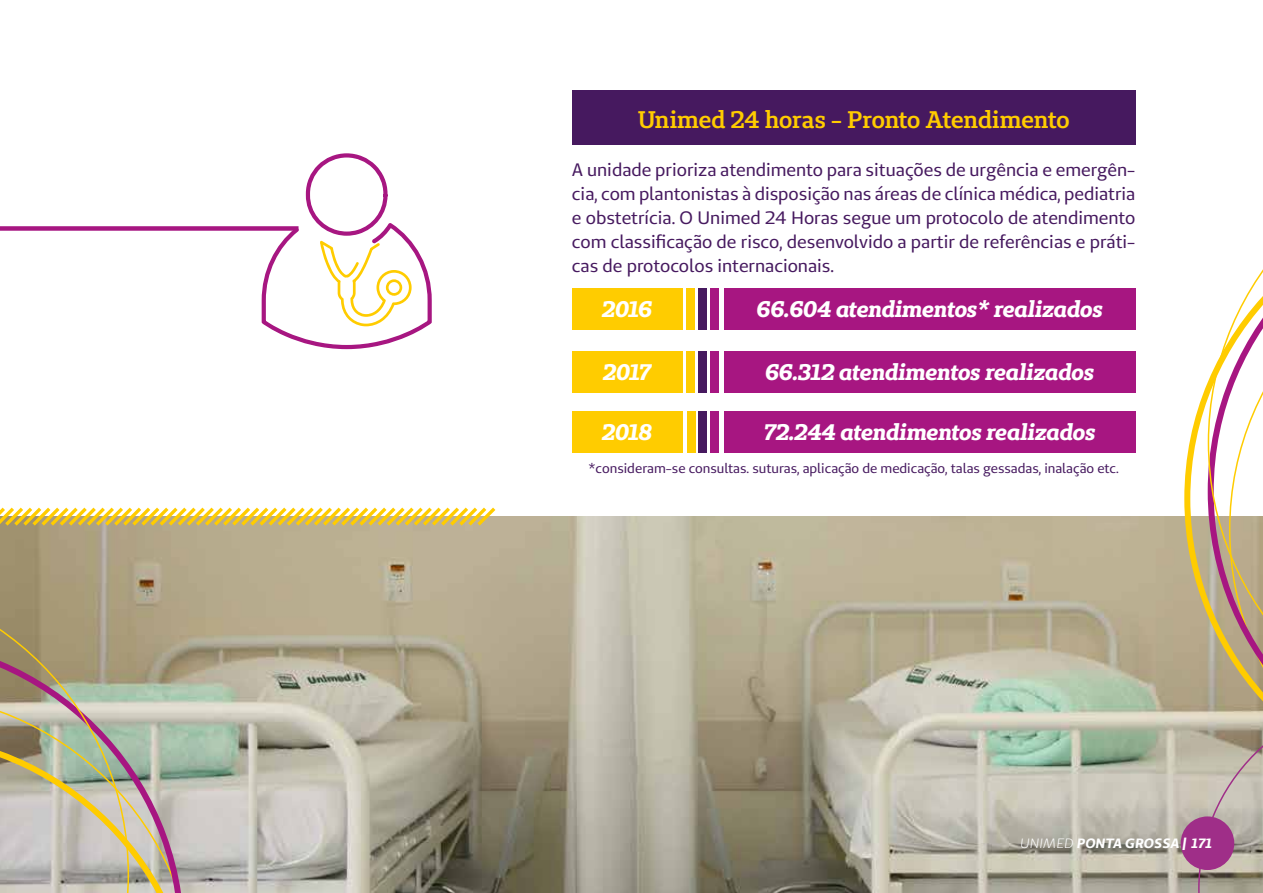
<style>
.page{position:relative;width:1263px;height:893px;background:#fff}
.page>*{position:absolute;margin:0;border:0;box-sizing:border-box;transform-origin:0 0}
.t1{font:600 24px "Unimed Slab";letter-spacing:-.01em;color:#fc0}
.t2{font:italic 700 22.5px "Unimed Slab";letter-spacing:-.01em;color:#fff}
.t3{font:18px/24px "Unimed Sans";color:#46195f;text-align:justify}
.t4{font:13.5px "Unimed Sans";color:#46195f}
.t5{font:italic 700 13.5px "Unimed Sans";letter-spacing:.01em;color:#fff}
.s1{font-weight:400}
</style>
<div class="page">
<svg style="left:261px;top:153px;width:171px;height:197px"></svg>
<div style="left:724px;top:288px;width:411px;height:42px;background:#a71681"></div>
<div style="left:572px;top:288px;width:110px;height:42px;background:#fc0"></div>
<div style="left:724px;top:351px;width:411px;height:42px;background:#a71681"></div>
<div style="left:572px;top:351px;width:110px;height:42px;background:#fc0"></div>
<div style="left:686px;top:288px;width:8px;height:42px;background:#fc0"></div>
<div style="left:698px;top:288px;width:8px;height:42px;background:#46195f"></div>
<div style="left:711px;top:288px;width:8px;height:42px;background:#a71681"></div>
<div style="left:686px;top:351px;width:8px;height:42px;background:#fc0"></div>
<div style="left:698px;top:351px;width:8px;height:42px;background:#46195f"></div>
<div style="left:711px;top:351px;width:8px;height:42px;background:#a71681"></div>
<img style="left:0;top:517px;width:1198px;height:376px">
<div style="left:0;top:226px;width:298px;height:5px;background:#a71681"></div>
<svg style="left:0;top:576px;width:198px;height:317px;background:#b2aa95"></svg>
<svg style="left:1184px;top:409px;width:14px;height:390px"></svg>
<div style="left:572px;top:90px;width:563px;height:54px;background:#46195f"></div>
<div style="left:724px;top:411px;width:411px;height:42px;background:#a71681"></div>
<div style="left:572px;top:411px;width:110px;height:42px;background:#fc0"></div>
<div style="left:710px;top:411px;width:9px;height:42px;background:#a71681"></div>
<div style="left:687px;top:411px;width:9px;height:42px;background:#fc0"></div>
<div style="left:698px;top:411px;width:8px;height:42px;background:#46195f"></div>
<svg style="left:0;top:507px;width:499px;height:22px"></svg>
<svg style="left:1198px;top:269px;width:65px;height:624px"></svg>
<div style="left:1181px;top:816px;width:53px;height:54px;background:#9f2e88;border-radius:50%"></div>
<h1 class="t1" style="left:638px;top:104px;width:433px">Unimed 24 horas - Pronto Atendimento</h1>
<p class="t3" style="left:572px;top:157px;width:565px">A unidade prioriza atendimento para situações de urgência e emergên&shy;cia, com plantonistas à disposição nas áreas de clínica médica, pediatria e obstetrícia. O Unimed 24 Horas segue um protocolo de atendimento com classificação de risco, desenvolvido a partir de referências e práti&shy;cas de protocolos internacionais.</p>
<p class="t2" style="left:602px;top:295px;width:51px">2016</p>
<p class="t2" style="left:756px;top:295px;width:348px">66.604 atendimentos* realizados</p>
<p class="t2" style="left:603px;top:358px;width:49px">2017</p>
<p class="t2" style="left:765px;top:358px;width:331px">66.312 atendimentos realizados</p>
<p class="t2" style="left:602px;top:417px;width:52px">2018</p>
<p class="t2" style="left:764px;top:417px;width:333px">72.244 atendimentos realizados</p>
<p class="t4" style="left:589px;top:460px;width:532px">*consideram-se consultas. suturas, aplicação de medicação, talas gessadas, inalação etc.</p>
<p class="t5" style="left:1020px;top:834px;width:193px"><span class="s1">UNIMED</span> PONTA GROSSA | 171</p>
</div>
